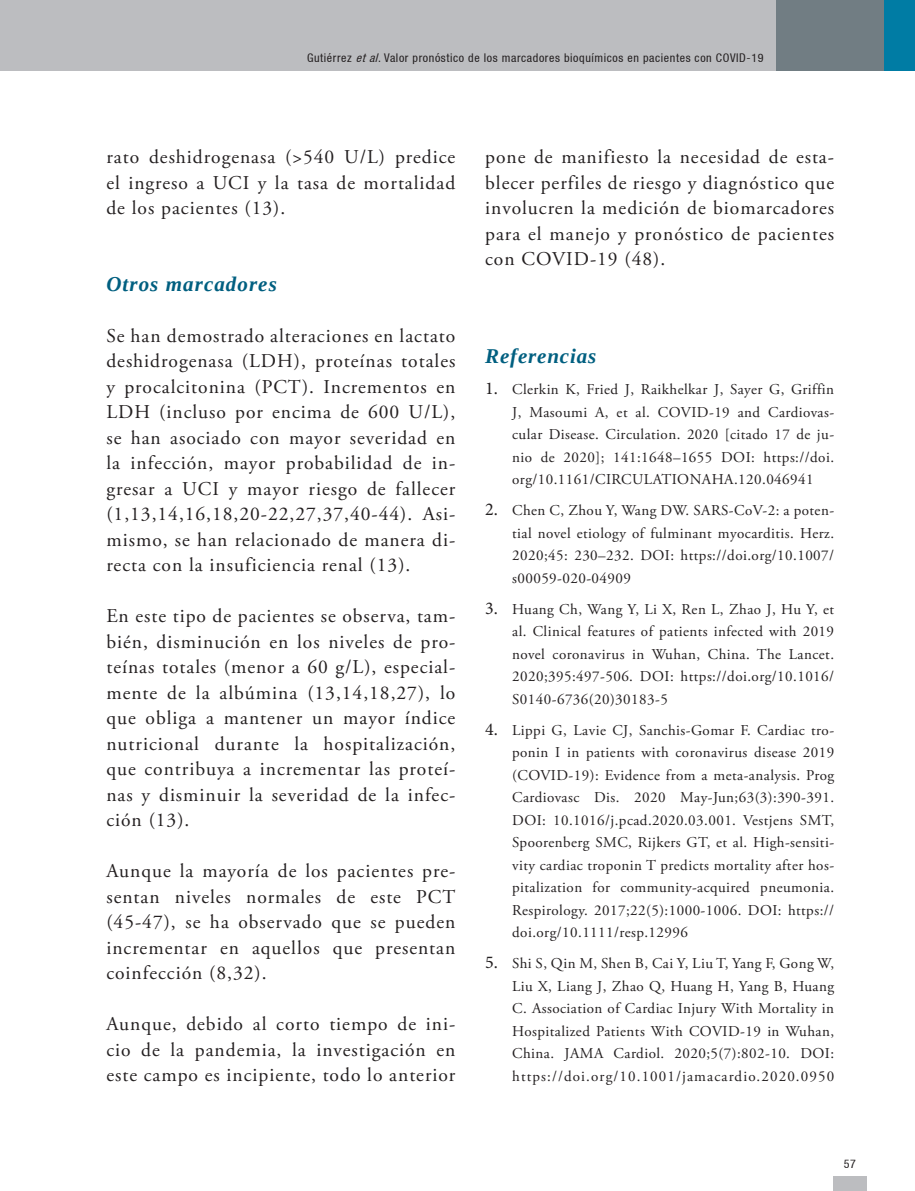
<style>
.page{position:relative;width:915px;height:1191px;background:#fff}
.page>*{position:absolute;margin:0;border:0;box-sizing:border-box;transform-origin:0 0}
.t1{font:italic 700 21px "Liberation Serif";letter-spacing:.05em;color:#005f80}
.t2{font:19.5px/25.5px "Adobe Garamond Pro";letter-spacing:.05em;color:#231f20;text-align:justify}
.t3{font:15px/22.5px "Adobe Garamond Pro";letter-spacing:.03em;color:#231f20;text-align:justify}
.t4{font:condensed 12px "Helvetica 57";letter-spacing:.05em;color:#231f20}
.s1{font-style:italic}
.s2{font-family:"Minion Pro";font-size:18px}
</style>
<div class="page">
<div style="left:832px;top:1175px;width:34px;height:16px;background:#bcbdc0"></div>
<div style="left:0;top:0;width:914px;height:71px;background:#bcbdc0"></div>
<div style="left:776px;top:0;width:138px;height:71px;background:#717d83"></div>
<div style="left:884px;top:0;width:30px;height:71px;background:#007ca4"></div>
<p class="t4" style="left:307px;top:51px;width:458px">Gutiérrez <span class="s1">etal</span>. Valor pronóstico de los marcadores bioquímicos en pacientes con COVID-19</p>
<p class="t2" style="left:106px;top:145px;width:350px">rato deshidrogenasa (&gt;540 U/L) predice el ingreso a UCI y la tasa de mortalidad de los pacientes (13).</p>
<p class="t1" style="left:106px;top:270px;width:172px">Otros marcadores</p>
<p class="t2" style="left:106px;top:323px;width:350px">Se han demostrado alteraciones en lactato deshidrogenasa (LDH), proteínas totales y procalcitonina (PCT). Incrementos en LDH (incluso por encima de 600 U/L), se han asociado con mayor severidad en la infección, mayor probabilidad de in&shy;gresar a UCI y mayor riesgo de fallecer (1,13,14,16,18,20-22,27,37,40-44). Asi&shy;mismo, se han relacionado de manera di&shy;recta con la insuficiencia renal (13).</p>
<p class="t2" style="left:106px;top:604px;width:350px">En este tipo de pacientes se observa, tam&shy;bién, disminución en los niveles de pro&shy;teínas totales (menor a 60 g/L), especial&shy;mente de la albúmina (13,14,18,27), lo que obliga a mantener un mayor índice nutricional durante la hospitalización, que contribuya a incrementar las proteí&shy;nas y disminuir la severidad de la infec&shy;ción (13).</p>
<p class="t2" style="left:106px;top:859px;width:350px">Aunque la mayoría de los pacientes pre&shy;sentan niveles normales de este PCT (45-47), se ha observado que se pueden incrementar en aquellos que presentan coinfección (8,32).</p>
<p class="t2" style="left:106px;top:1012px;width:350px">Aunque, debido al corto tiempo de ini&shy;cio de la pandemia, la investigación en este campo es incipiente, todo lo anterior</p>
<p class="t2" style="left:485px;top:145px;width:350px">pone de manifiesto la necesidad de esta&shy;blecer perfiles de riesgo y diagnóstico que involucren la medición de biomarcadores para el manejo y pronóstico de pacientes con COVID-19 (48).</p>
<p class="t1" style="left:485px;top:342px;width:113px">Referencias</p>
<p class="t3" style="left:512px;top:378px;width:323px;text-indent:-27px"><span class="s2">1.</span> Clerkin K, Fried J, Raikhelkar J, Sayer G, Griffin J, Masoumi A, et al. COVID-19 and Cardiovas&shy;cular Disease. Circulation. 2020 [citado 17 de ju&shy;nio de 2020]; 141:1648–1655 DOI: https://doi. org/10.1161/CIRCULATIONAHA.120.046941</p>
<p class="t3" style="left:512px;top:499px;width:323px;text-indent:-27px"><span class="s2">2.</span> Chen C, Zhou Y, Wang DW. SARS-CoV-2: a poten&shy;tial novel etiology of fulminant myocarditis. Herz.<br>2020;45: 230–232. DOI: https://doi.org/10.1007/ s00059-020-04909</p>
<p class="t3" style="left:512px;top:598px;width:323px;text-indent:-27px"><span class="s2">3.</span> Huang Ch, Wang Y, Li X, Ren L, Zhao J, Hu Y, et al. Clinical features of patients infected with 2019 novel coronavirus in Wuhan, China. The Lancet.<br>2020;395:497-506. DOI: https://doi.org/10.1016/ S0140-6736(20)30183-5</p>
<p class="t3" style="left:512px;top:719px;width:323px;text-indent:-27px"><span class="s2">4.</span> Lippi G, Lavie CJ, Sanchis-Gomar F. Cardiac tro&shy;ponin I in patients with coronavirus disease 2019 (COVID-19): Evidence from a meta-analysis. Prog Cardiovasc Dis. 2020 May-Jun;63(3):390-391.<br>DOI: 10.1016/j.pcad.2020.03.001. Vestjens SMT, Spoorenberg SMC, Rijkers GT, et al. High-sensiti&shy;vity cardiac troponin T predicts mortality after hos&shy;pitalization for community-acquired pneumonia.<br>Respirology. 2017;22(5):1000-1006. DOI: https:// doi.org/10.1111/resp.12996</p>
<p class="t3" style="left:512px;top:952px;width:323px;text-indent:-27px"><span class="s2">5.</span> Shi S, Qin M, Shen B, Cai Y, Liu T, Yang F, Gong W, Liu X, Liang J, Zhao Q, Huang H, Yang B, Huang C. Association of Cardiac Injury With Mortality in Hospitalized Patients With COVID-19 in Wuhan, China. JAMA Cardiol. 2020;5(7):802-10. DOI: https://doi.org/10.1001/jamacardio.2020.0950</p>
<p class="t4" style="left:843px;top:1156px;width:14px">57</p>
</div>
